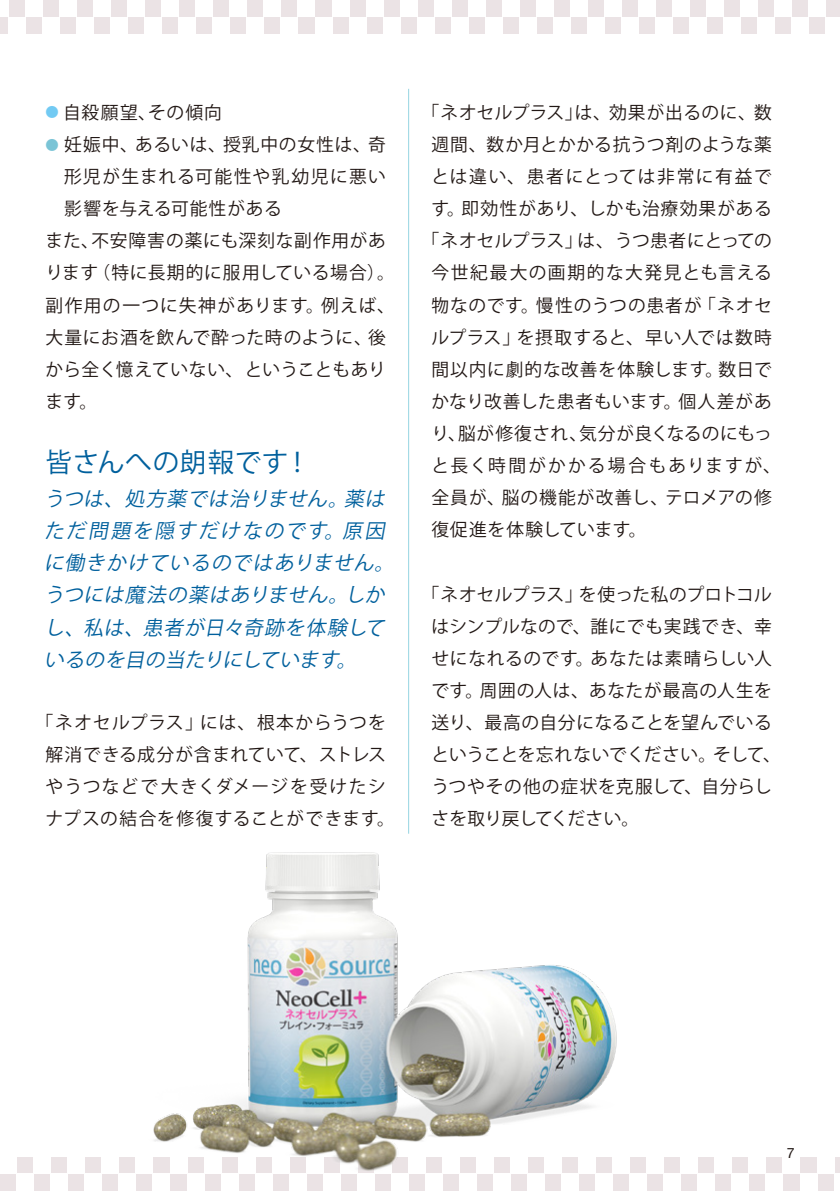
<style>
.page{position:relative;width:840px;height:1191px;background:#fff}
.page>*{position:absolute;margin:0;border:0;box-sizing:border-box;transform-origin:0 0}
.t1{font:26.6px "Koz Go Pr 6 N";letter-spacing:.025em;color:#00609d}
.t2{font:italic 19.8px/32.2px "Koz Go Pr 6 N";color:#00609d}
.t3{font:17.8px/32.2px "Koz Go Pr 6 N";letter-spacing:.04em;color:#221815;text-align:center}
.t4{font:17.8px/32.2px "Koz Go Pr 6 N";letter-spacing:.02em;color:#221815}
.t5{font:17.8px "Koz Go Pr 6 N";letter-spacing:.08em;color:#221815}
.t6{font:17.8px "Koz Go Pr 6 N";letter-spacing:-.005em;color:#221815}
.t7{font:17.8px "Koz Go Pr 6 N";letter-spacing:.07em;color:#221815}
.t8{font:17.8px "Koz Go Pr 6 N";letter-spacing:.005em;color:#221815}
.t9{font:17.8px "Koz Go Pr 6 N";letter-spacing:.01em;color:#221815}
.t10{font:17.8px "Koz Go Pr 6 N";letter-spacing:.095em;color:#221815}
.t11{font:17.8px "Koz Go Pr 6 N";letter-spacing:.11em;color:#221815}
.t12{font:17.8px "Koz Go Pr 6 N";letter-spacing:.065em;color:#221815}
.t13{font:14.2px "Helvetica Neue";color:#221815}
.s1{font-size:13.2px;color:#72caf3}
.s2{font-size:13.2px;color:#7ac4d6}
</style>
<div class="page">
<div style="left:0;top:1157px;width:839px;height:34px;background:#ebe3e5"></div>
<div style="left:833px;top:1174px;width:6px;height:17px;background:#fff"></div>
<div style="left:799px;top:1174px;width:17px;height:17px;background:#fff"></div>
<div style="left:765px;top:1174px;width:17px;height:17px;background:#fff"></div>
<div style="left:731px;top:1174px;width:17px;height:17px;background:#fff"></div>
<div style="left:697px;top:1174px;width:17px;height:17px;background:#fff"></div>
<div style="left:663px;top:1174px;width:17px;height:17px;background:#fff"></div>
<div style="left:119px;top:1174px;width:17px;height:17px;background:#fff"></div>
<div style="left:85px;top:1174px;width:17px;height:17px;background:#fff"></div>
<div style="left:51px;top:1174px;width:17px;height:17px;background:#fff"></div>
<div style="left:17px;top:1174px;width:17px;height:17px;background:#fff"></div>
<div style="left:816px;top:1157px;width:17px;height:17px;background:#fff"></div>
<div style="left:782px;top:1157px;width:17px;height:17px;background:#fff"></div>
<div style="left:748px;top:1157px;width:17px;height:17px;background:#fff"></div>
<div style="left:714px;top:1157px;width:17px;height:17px;background:#fff"></div>
<div style="left:680px;top:1157px;width:17px;height:17px;background:#fff"></div>
<div style="left:646px;top:1157px;width:17px;height:17px;background:#fff"></div>
<div style="left:136px;top:1157px;width:17px;height:17px;background:#fff"></div>
<div style="left:102px;top:1157px;width:17px;height:17px;background:#fff"></div>
<div style="left:68px;top:1157px;width:17px;height:17px;background:#fff"></div>
<div style="left:34px;top:1157px;width:17px;height:17px;background:#fff"></div>
<div style="left:0;top:1157px;width:17px;height:17px;background:#fff"></div>
<hr style="left:408px;top:89px;width:1px;height:744px;background:#96d4e1">
<img style="left:152px;top:830px;width:495px;height:361px">
<div style="left:0;top:0;width:839px;height:34px;background:#ebe3e5"></div>
<div style="left:0;top:0;width:9px;height:17px;background:#fff"></div>
<div style="left:26px;top:0;width:17px;height:17px;background:#fff"></div>
<div style="left:60px;top:0;width:17px;height:17px;background:#fff"></div>
<div style="left:94px;top:0;width:17px;height:17px;background:#fff"></div>
<div style="left:128px;top:0;width:17px;height:17px;background:#fff"></div>
<div style="left:162px;top:0;width:17px;height:17px;background:#fff"></div>
<div style="left:196px;top:0;width:17px;height:17px;background:#fff"></div>
<div style="left:230px;top:0;width:17px;height:17px;background:#fff"></div>
<div style="left:264px;top:0;width:17px;height:17px;background:#fff"></div>
<div style="left:298px;top:0;width:17px;height:17px;background:#fff"></div>
<div style="left:332px;top:0;width:17px;height:17px;background:#fff"></div>
<div style="left:366px;top:0;width:17px;height:17px;background:#fff"></div>
<div style="left:400px;top:0;width:17px;height:17px;background:#fff"></div>
<div style="left:434px;top:0;width:17px;height:17px;background:#fff"></div>
<div style="left:468px;top:0;width:17px;height:17px;background:#fff"></div>
<div style="left:502px;top:0;width:17px;height:17px;background:#fff"></div>
<div style="left:536px;top:0;width:17px;height:17px;background:#fff"></div>
<div style="left:570px;top:0;width:17px;height:17px;background:#fff"></div>
<div style="left:604px;top:0;width:17px;height:17px;background:#fff"></div>
<div style="left:638px;top:0;width:17px;height:17px;background:#fff"></div>
<div style="left:672px;top:0;width:17px;height:17px;background:#fff"></div>
<div style="left:706px;top:0;width:17px;height:17px;background:#fff"></div>
<div style="left:740px;top:0;width:17px;height:17px;background:#fff"></div>
<div style="left:774px;top:0;width:17px;height:17px;background:#fff"></div>
<div style="left:808px;top:0;width:17px;height:17px;background:#fff"></div>
<div style="left:9px;top:17px;width:17px;height:17px;background:#fff"></div>
<div style="left:43px;top:17px;width:17px;height:17px;background:#fff"></div>
<div style="left:77px;top:17px;width:17px;height:17px;background:#fff"></div>
<div style="left:111px;top:17px;width:17px;height:17px;background:#fff"></div>
<div style="left:145px;top:17px;width:17px;height:17px;background:#fff"></div>
<div style="left:179px;top:17px;width:17px;height:17px;background:#fff"></div>
<div style="left:213px;top:17px;width:17px;height:17px;background:#fff"></div>
<div style="left:247px;top:17px;width:17px;height:17px;background:#fff"></div>
<div style="left:281px;top:17px;width:17px;height:17px;background:#fff"></div>
<div style="left:315px;top:17px;width:17px;height:17px;background:#fff"></div>
<div style="left:349px;top:17px;width:17px;height:17px;background:#fff"></div>
<div style="left:383px;top:17px;width:17px;height:17px;background:#fff"></div>
<div style="left:417px;top:17px;width:17px;height:17px;background:#fff"></div>
<div style="left:451px;top:17px;width:17px;height:17px;background:#fff"></div>
<div style="left:485px;top:17px;width:17px;height:17px;background:#fff"></div>
<div style="left:519px;top:17px;width:17px;height:17px;background:#fff"></div>
<div style="left:553px;top:17px;width:17px;height:17px;background:#fff"></div>
<div style="left:587px;top:17px;width:17px;height:17px;background:#fff"></div>
<div style="left:621px;top:17px;width:17px;height:17px;background:#fff"></div>
<div style="left:655px;top:17px;width:17px;height:17px;background:#fff"></div>
<div style="left:689px;top:17px;width:17px;height:17px;background:#fff"></div>
<div style="left:723px;top:17px;width:17px;height:17px;background:#fff"></div>
<div style="left:757px;top:17px;width:17px;height:17px;background:#fff"></div>
<div style="left:791px;top:17px;width:17px;height:17px;background:#fff"></div>
<div style="left:825px;top:17px;width:14px;height:17px;background:#fff"></div>
<p class="t12" style="left:45px;top:102px;width:178px"><span class="s1">●</span> 自殺願望、その傾向</p>
<p class="t3" style="left:45px;top:129px;width:342px"><span class="s2">●</span> 妊娠中、あるいは、授乳中の女性は、奇</p>
<p class="t5" style="left:64px;top:166px;width:323px">形児が生まれる可能性や乳幼児に悪い</p>
<p class="t3" style="left:64px;top:193px;width:219px">影響を与える可能性がある</p>
<p class="t3" style="left:45px;top:225px;width:342px">また、不安障害の薬にも深刻な副作用があ</p>
<p class="t3" style="left:45px;top:257px;width:351px">ります（特に長期的に服用している場合）。</p>
<p class="t7" style="left:45px;top:295px;width:351px">副作用の一つに失神があります。例えば、</p>
<p class="t3" style="left:45px;top:321px;width:342px">大量にお酒を飲んで酔った時のように、後</p>
<p class="t8" style="left:45px;top:359px;width:342px">から全く憶えていない、ということもあり</p>
<p class="t3" style="left:45px;top:385px;width:53px">ます。</p>
<h1 class="t1" style="left:45px;top:447px;width:267px">皆さんへの朗報です！</h1>
<p class="t2" style="left:44px;top:483px;width:358px">うつは、処方薬では治りません。薬はただ問題を隠すだけなのです。原因に働きかけているのではありません。うつには魔法の薬はありません。しかし、私は、患者が日々奇跡を体験しているのを目の当たりにしています。</p>
<p class="t3" style="left:36px;top:706px;width:360px">「ネオセルプラス」には、根本からうつを解消できる成分が含まれていて、ストレスやうつなどで大きくダメージを受けたシナプスの結合を修復することができます。</p>
<p class="t3" style="left:421px;top:97px;width:351px">「ネオセルプラス」は、効果が出るのに、数</p>
<p class="t9" style="left:431px;top:134px;width:342px">週間、数か月とかかる抗うつ剤のような薬</p>
<p class="t10" style="left:431px;top:166px;width:342px">とは違い、患者にとっては非常に有益で</p>
<p class="t3" style="left:431px;top:193px;width:342px">す。即効性があり、しかも治療効果がある</p>
<p class="t6" style="left:421px;top:231px;width:351px">「ネオセルプラス」は、うつ患者にとっての</p>
<p class="t5" style="left:431px;top:263px;width:342px">今世紀最大の画期的な大発見とも言える</p>
<p class="t3" style="left:431px;top:289px;width:342px">物なのです。慢性のうつの患者が「ネオセ</p>
<p class="t3" style="left:431px;top:321px;width:342px">ルプラス」を摂取すると、早い人では数時</p>
<p class="t3" style="left:431px;top:353px;width:342px">間以内に劇的な改善を体験します。数日で</p>
<p class="t3" style="left:431px;top:385px;width:342px">かなり改善した患者もいます。個人差があ</p>
<p class="t4" style="left:431px;top:418px;width:342px">り、脳が修復され、気分が良くなるのにもっ</p>
<p class="t11" style="left:431px;top:455px;width:351px">と長く時間がかかる場合もありますが、</p>
<p class="t3" style="left:431px;top:482px;width:342px">全員が、脳の機能が改善し、テロメアの修</p>
<p class="t3" style="left:431px;top:514px;width:216px">復促進を体験しています。</p>
<p class="t4" style="left:431px;top:578px;width:350px;text-indent:-10px">「ネオセルプラス」を使った私のプロトコルはシンプルなので、誰にでも実践でき、幸せになれるのです。あなたは素晴らしい人です。周囲の人は、あなたが最高の人生を送り、最高の自分になることを望んでいるということを忘れないでください。そして、うつやその他の症状を克服して、自分らしさを取り戻してください。</p>
<p class="t13" style="left:786px;top:1144px;width:9px">7</p>
</div>
